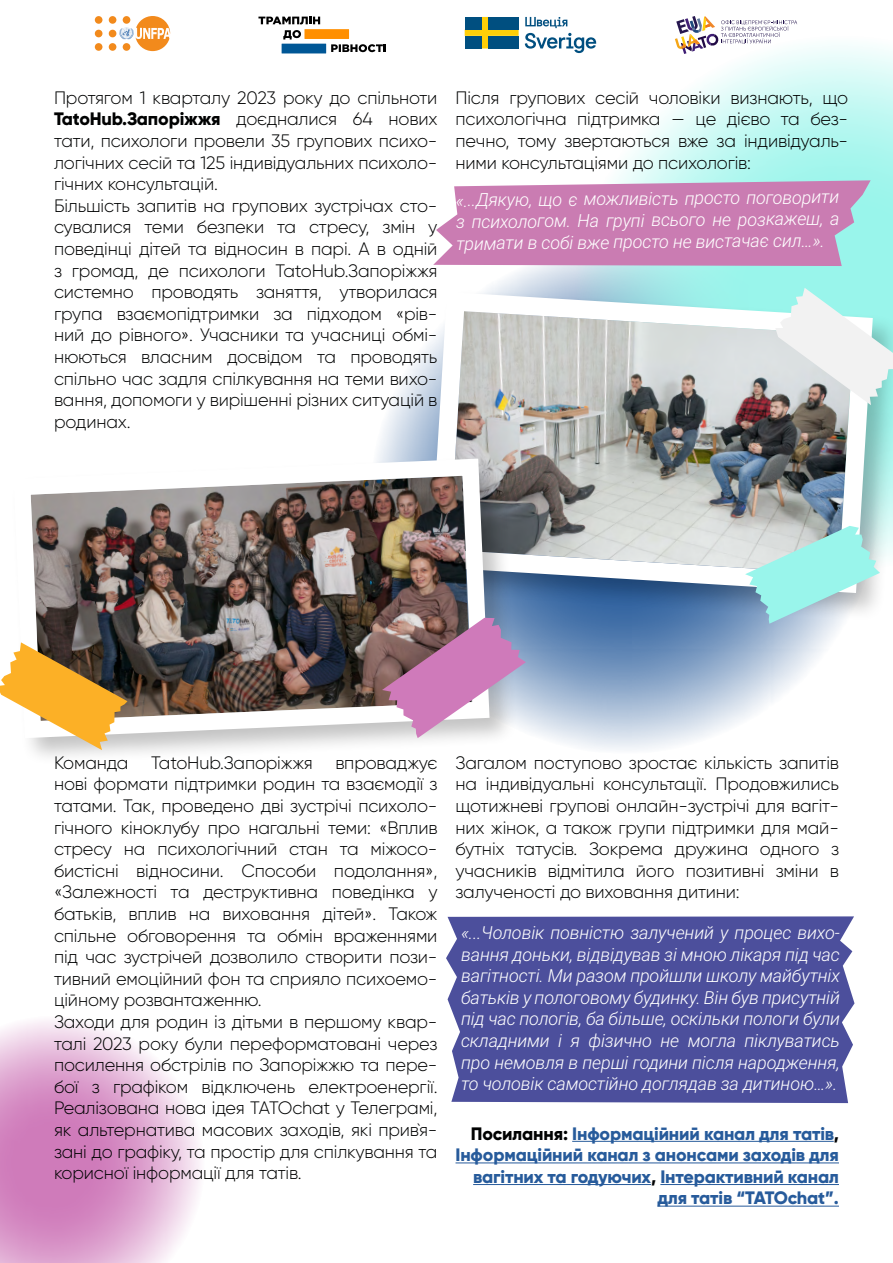
<style>
.page{position:relative;width:893px;height:1263px;background:#fff}
.page>*{position:absolute;margin:0;border:0;box-sizing:border-box;transform-origin:0 0}
.t1{font:300 18px/21.6px "Gilroy";letter-spacing:-.01em;color:#010202}
.t2{font:italic 300 18px/21.6px "Roboto";letter-spacing:-.01em;color:#fff;text-align:justify}
.t3{font:800 18px/21.6px "Gilroy";letter-spacing:-.01em;color:#275b9b;text-align:right}
.s1{font-weight:800}
.s2{color:#010202}
</style>
<div class="page">
<div style="left:304px;top:29px;width:45px;height:10px;background:#ff8f00"></div>
<div style="left:282px;top:44px;width:44px;height:9px;background:#005796"></div>
<svg style="left:283px;top:30px;width:18px;height:10px"></svg>
<svg style="left:258px;top:17px;width:62px;height:7px"></svg>
<svg style="left:331px;top:44px;width:55px;height:8px"></svg>
<svg style="left:465px;top:17px;width:54px;height:31px"></svg>
<div style="left:465px;top:17px;width:17px;height:13px;background:#004f80"></div>
<div style="left:488px;top:17px;width:31px;height:13px;background:#004f80"></div>
<div style="left:465px;top:36px;width:17px;height:12px;background:#004f80"></div>
<div style="left:488px;top:36px;width:31px;height:12px;background:#004f80"></div>
<svg style="left:525px;top:17px;width:49px;height:32px"></svg>
<svg style="left:119px;top:16px;width:51px;height:35px"></svg>
<div style="left:109px;top:30px;width:7px;height:7px;background:#f28a1c;border-radius:50%"></div>
<div style="left:95px;top:16px;width:7px;height:8px;background:#f28a1c;border-radius:50%"></div>
<div style="left:95px;top:30px;width:7px;height:7px;background:#f28a1c;border-radius:50%"></div>
<div style="left:95px;top:43px;width:7px;height:8px;background:#f28a1c;border-radius:50%"></div>
<div style="left:109px;top:43px;width:7px;height:8px;background:#f28a1c;border-radius:50%"></div>
<div style="left:123px;top:43px;width:7px;height:8px;background:#f28a1c;border-radius:50%"></div>
<div style="left:123px;top:16px;width:7px;height:8px;background:#f28a1c;border-radius:50%"></div>
<div style="left:109px;top:16px;width:7px;height:8px;background:#f28a1c;border-radius:50%"></div>
<svg style="left:676px;top:16px;width:121px;height:19px"></svg>
<svg style="left:369px;top:244px;width:511px;height:510px;background:#acc0d8"></svg>
<svg style="left:0;top:1020px;width:200px;height:243px;background:#e2afd5"></svg>
<svg style="left:574px;top:35px;width:319px;height:253px"></svg>
<div style="left:426px;top:288px;width:467px;height:334px;background:#000;opacity:.24"></div>
<img style="left:421px;top:282px;width:461px;height:321px">
<div style="left:9px;top:455px;width:509px;height:311px;background:#000;opacity:.24"></div>
<img style="left:9px;top:450px;width:489px;height:297px">
<svg style="left:382px;top:618px;width:144px;height:120px;background:#bd94b2"></svg>
<svg style="left:745px;top:526px;width:135px;height:98px;background:#b1e2e1"></svg>
<svg style="left:775px;top:288px;width:118px;height:117px"></svg>
<svg style="left:0;top:642px;width:127px;height:108px"></svg>
<div style="left:446px;top:916px;width:408px;height:187px;background:#4c4f9c"></div>
<svg style="left:433px;top:180px;width:438px;height:86px;background:#ca8cba"></svg>
<hr style="left:572px;top:1141px;width:262px;height:1px;background:#275b9b">
<hr style="left:456px;top:1162px;width:383px;height:1px;background:#275b9b">
<hr style="left:473px;top:1184px;width:178px;height:1px;background:#275b9b">
<hr style="left:660px;top:1184px;width:179px;height:1px;background:#275b9b">
<hr style="left:657px;top:1206px;width:182px;height:1px;background:#275b9b">
<p class="t1" style="left:54px;top:86px;width:385px">Протягом 1 кварталу 2023 року до спільноти <span class="s1">TatoHub.Запоріжжя</span> доєдналися 64 нових тати, психологи провели 35 групових психо&shy;логічних сесій та 125 індивідуальних психоло&shy;гічних консультацій.<br>Більшість запитів на групових зустрічах сто&shy;сувалися теми безпеки та стресу, змін у поведінці дітей та відносин в парі. А в одній з громад, де психологи TatoHub.Запоріжжя системно проводять заняття, утворилася група взаємопідтримки за підходом «рів&shy;ний до рівного». Учасники та учасниці обмі&shy;нюються власним досвідом та проводять спільно час задля спілкування на теми вихо&shy;вання, допомоги у вирішенні різних ситуацій в родинах.</p>
<p class="t1" style="left:455px;top:86px;width:394px;text-align:justify">Після групових сесій чоловіки визнають, що психологічна підтримка — це дієво та без&shy;печно, тому звертаються вже за індивідуаль&shy;ними консультаціями до психологів:</p>
<p class="t2" style="left:456px;top:187px;width:385px">«...Дякую, що є можливість просто поговорити з психологом. На групі всього не розкажеш, а тримати в собі вже просто не вистачає сил…».</p>
<p class="t1" style="left:54px;top:751px;width:385px">Команда TatoHub.Запоріжжя впроваджує нові формати підтримки родин та взаємодії з татами. Так, проведено дві зустрічі психоло&shy;гічного кіноклубу про нагальні теми: «Вплив стресу на психологічний стан та міжосо&shy;бистісні відносини. Способи подолання», «Залежності та деструктивна поведінка у батьків, вплив на виховання дітей». Також спільне обговорення та обмін враженнями під час зустрічей дозволило створити пози&shy;тивний емоційний фон та сприяло психоемо&shy;ційному розвантаженню.<br>Заходи для родин із дітьми в першому квар&shy;талі 2023 року були переформатовані через посилення обстрілів по Запоріжжю та пере&shy;бої з графіком відключень електроенергії.<br>Реалізована нова ідея TATOchat у Телеграмі, як альтернатива масових заходів, які прив`я&shy;зані до графіку, та простір для спілкування та корисної інформації для татів.</p>
<p class="t1" style="left:455px;top:751px;width:385px;text-align:justify">Загалом поступово зростає кількість запитів на індивідуальні консультації. Продовжились щотижневі групові онлайн-зустрічі для вагіт&shy;них жінок, а також групи підтримки для май&shy;бутніх татусів. Зокрема дружина одного з учасників відмітила його позитивні зміни в залученості до виховання дитини:</p>
<p class="t2" style="left:461px;top:921px;width:380px">«...Чоловік повністю залучений у процес вихо&shy;вання доньки, відвідував зі мною лікаря під час вагітності. Ми разом пройшли школу майбутніх батьків у пологовому будинку. Він був присутній під час пологів, ба більше, оскільки пологи були складними і я фізично не могла піклуватись про немовля в перші години після народження, то чоловік самостійно доглядав за дитиною…».</p>
<p class="t3" style="left:456px;top:1122px;width:385px"><span class="s2">Посилання:</span> Інформаційний канал для татів<span class="s2">, </span>Інформаційний канал з анонсами заходів для вагітних та годуючих<span class="s2">,</span> Інтерактивний канал для татів “TATOchat”.</p>
</div>
